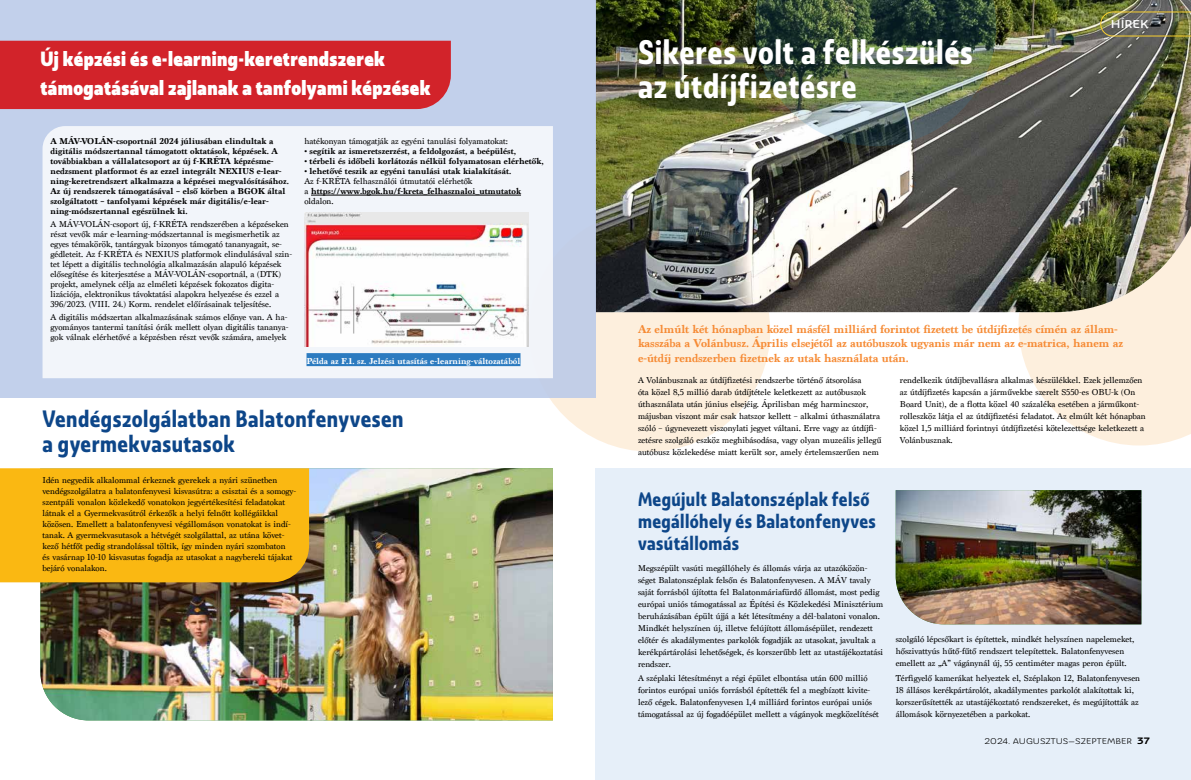
<style>
.page{position:relative;width:1191px;height:780px;background:#fff}
.page>*{position:absolute;margin:0;border:0;box-sizing:border-box;transform-origin:0 0}
.t1{font:33px/33.9px "Ashemore Con Bol";letter-spacing:.02em;color:#fff}
.t2{font:23px/25px "Ashemore Con Bol";letter-spacing:.02em;color:#0d4689}
.t3{font:20px/29px "Ashemore Con Bla";letter-spacing:.02em;color:#fff}
.t4{font:19px/22px "Ashemore Con Bol";letter-spacing:.02em;color:#0d4689}
.t5{font:700 12px/14.5px "Marion";letter-spacing:-.01em;color:#f68b35}
.t6{font:500 expanded 11px "Ashemore";color:#fff}
.t7{font:9px/12px "Marion";color:#000}
.t8{font:700 9px/10px "Marion";color:#000}
.t9{font:700 9px "Marion";color:#fff}
.t10{font:700 expanded 9px "Ashemore";color:#000}
.t11{font:expanded 8px "Ashemore";color:#000}
.s1{font-weight:400}
</style>
<div class="page">
<div style="left:595px;top:468px;width:596px;height:312px;background:#e6eff9"></div>
<div style="left:529px;top:210px;width:241px;height:241px;background:#fdefdd;border-radius:50%"></div>
<svg style="left:1018px;top:312px;width:173px;height:133px;background:#fdf1e1"></svg>
<img style="left:595px;top:0;width:596px;height:312px">
<img style="left:755px;top:0;width:241px;height:146px">
<img style="left:40px;top:468px;width:513px;height:252px">
<img style="left:895px;top:490px;width:246px;height:134px">
<div style="left:0;top:0;width:595px;height:398px;background:#bccbe9"></div>
<div style="left:0;top:41px;width:451px;height:68px;background:#d2232a"></div>
<div style="left:43px;top:126px;width:510px;height:252px;background:#f2f5fa"></div>
<hr style="left:311px;top:195px;width:210px;height:1px;background:#000">
<img style="left:1099px;top:11px;width:92px;height:26px">
<div style="left:0;top:468px;width:309px;height:114px;background:#fab812"></div>
<img style="left:304px;top:212px;width:225px;height:134px">
<div style="left:306px;top:353px;width:214px;height:13px;background:#2c7bc0"></div>
<h3 class="t3" style="left:40px;top:44px;width:392px">Új képzési és e-learning-keretrendszerek támogatásával zajlanak a tanfolyami képzések</h3>
<p class="t8" style="left:50px;top:136px;width:240px">A MÁV-VOLÁN-csoportnál 2024 júliusában elindultak a digitális módszertannal támogatott oktatások, képzések. A továbbiakban a vállalatcsoport az új f-KRÉTA képzésme&shy;nedzsment platformot és az ezzel integrált NEXIUS e-lear&shy;ning-keretrendszert alkalmazza a képzései megvalósításához.<br>Az új rendszerek támogatásával – első körben a BGOK által szolgáltatott – tanfolyami képzések már digitális/e-lear&shy;ning-módszertannal egészülnek ki.</p>
<p class="t7" style="left:50px;top:219px;width:243px;line-height:10px">A MÁV-VOLÁN-csoport új, f-KRÉTA rendszerében a képzéseken részt vevők már e-learning-módszertannal is megismerhetik az egyes témakörök, tantárgyak bizonyos támogató tananyagait, se&shy;gédleteit. Az f-KRÉTA és NEXIUS platformok elindulásával szin&shy;tet lépett a digitális technológia alkalmazásán alapuló képzések elősegítése és kiterjesztése a MÁV-VOLÁN-csoportnál, a (DTK) projekt, amelynek célja az elméleti képzések fokozatos digita&shy;lizációja, elektronikus távoktatási alapokra helyezése és ezzel a 396/2023. (VIII. 24.) Korm. rendelet előírásainak teljesítése.</p>
<p class="t7" style="left:50px;top:312px;width:240px;line-height:10px">A digitális módszertan alkalmazásának számos előnye van. A ha&shy;gyományos tantermi tanítási órák mellett olyan digitális tananya&shy;gok válnak elérhetővé a képzésben részt vevők számára, amelyek</p>
<p class="t7" style="left:304px;top:136px;width:205px">hatékonyan támogatják az egyéni tanulási folyamatokat:</p>
<p class="t8" style="left:304px;top:146px;width:213px">• segítik az ismeretszerzést, a feldolgozást, a beépülést,</p>
<p class="t8" style="left:304px;top:156px;width:241px">• térbeli és időbeli korlátozás nélkül folyamatosan elérhetők,</p>
<p class="t8" style="left:304px;top:166px;width:208px">• lehetővé teszik az egyéni tanulási utak kialakítását.</p>
<p class="t8" style="left:304px;top:176px;width:218px"><span class="s1">Az f-KRÉTA felhasználói útmutatói elérhetők<br>a</span> https://www.bgok.hu/f-kreta_felhasznaloi_utmutatok <span class="s1">oldalon.</span></p>
<p class="t9" style="left:306px;top:355px;width:215px">Példa az F.1. sz. Jelzési utasítás e-learning-változatából</p>
<h2 class="t2" style="left:43px;top:406px;width:362px">Vendégszolgálatban Balatonfenyvesen a gyermekvasutasok</h2>
<p class="t7" style="left:43px;top:474px;width:255px;line-height:11px">Idén negyedik alkalommal érkeznek gyerekek a nyári szünetben vendégszolgálatra a balatonfenyvesi kisvasútra: a csisztai és a somogy&shy;szentpáli vonalon közlekedő vonatokon jegyértékesítési feladatokat látnak el a Gyermekvasútról érkezők a helyi felnőtt kollégáikkal közösen. Emellett a balatonfenyvesi végállomáson vonatokat is indí&shy;tanak. A gyermekvasutasok a hétvégét szolgálattal, az utána követ&shy;kező hétfőt pedig strandolással töltik, így minden nyári szombaton<br>és vasárnap 10-10 kisvasutas fogadja az utasokat a nagybereki tájakat bejáró vonalakon.</p>
<h1 class="t1" style="left:638px;top:35px;width:336px">Sikeres volt a felkészülés az útdíjfizetésre</h1>
<p class="t6" style="left:1111px;top:17px;width:39px">HÍREK</p>
<p class="t5" style="left:638px;top:321px;width:486px">Az elmúlt két hónapban közel másfél milliárd forintot fizetett be útdíjfizetés címén az állam&shy;kasszába a Volánbusz. Április elsejétől az autóbuszok ugyanis már nem az e-matrica, hanem az e-útdíj rendszerben fizetnek az utak használata után.</p>
<p class="t7" style="left:638px;top:374px;width:245px">A Volánbusznak az útdíjfizetési rendszerbe történő átsorolása<br>óta közel 8,5 millió darab útdíjtétele keletkezett az autóbuszok úthasználata után június elsejéig. Áprilisban még harmincszor, májusban viszont már csak hatszor kellett – alkalmi úthasználatra szóló – úgynevezett viszonylati jegyet váltani. Erre vagy az útdíjfi&shy;zetésre szolgáló eszköz meghibásodása, vagy olyan muzeális jellegű autóbusz közlekedése miatt került sor, amely értelemszerűen nem</p>
<p class="t7" style="left:900px;top:374px;width:247px">rendelkezik útdíjbevallásra alkalmas készülékkel. Ezek jellemzően az útdíjfizetés kapcsán a járművekbe szerelt S550-es OBU-k (On Board Unit), de a flotta közel 40 százaléka esetében a járműkont&shy;rolleszköz látja el az útdíjfizetési feladatot. Az elmúlt két hónapban közel 1,5 milliárd forintnyi útdíjfizetési kötelezettsége keletkezett a Volánbusznak.</p>
<h3 class="t4" style="left:638px;top:488px;width:239px">Megújult Balatonszéplak felső megállóhely és Balatonfenyves vasútállomás</h3>
<p class="t7" style="left:638px;top:561px;width:247px">Megszépült vasúti megállóhely és állomás várja az utazóközön&shy;séget Balatonszéplak felsőn és Balatonfenyvesen. A MÁV tavaly saját forrásból újította fel Balatonmáriafürdő állomást, most pedig európai uniós támogatással az Építési és Közlekedési Minisztérium beruházásában épült újjá a két létesítmény a dél-balatoni vonalon.<br>Mindkét helyszínen új, illetve felújított állomásépület, rendezett előtér és akadálymentes parkolók fogadják az utasokat, javultak a kerékpártárolási lehetőségek, és korszerűbb lett az utastájékoztatási rendszer.</p>
<p class="t7" style="left:638px;top:672px;width:242px">A széplaki létesítményt a régi épület elbontása után 600 millió forintos európai uniós forrásból építették fel a megbízott kivite&shy;lező cégek. Balatonfenyvesen 1,4 milliárd forintos európai uniós támogatással az új fogadóépület mellett a vágányok megközelítését</p>
<p class="t7" style="left:895px;top:633px;width:240px">szolgáló lépcsőkart is építettek, mindkét helyszínen napelemeket, hőszivattyús hűtő-fűtő rendszert telepítettek. Balatonfenyvesen emellett az „A” vágánynál új, 55 centiméter magas peron épült.</p>
<p class="t7" style="left:895px;top:672px;width:246px">Térfigyelő kamerákat helyeztek el, Széplakon 12, Balatonfenyvesen 18 állásos kerékpártárolót, akadálymentes parkolót alakítottak ki, korszerűsítették az utastájékoztató rendszereket, és megújították az állomások környezetében a parkokat.</p>
<p class="t10" style="left:1137px;top:735px;width:14px">37</p>
<p class="t11" style="left:984px;top:736px;width:149px">2024. AUGUSZTUS–SZEPTEMBER</p>
</div>
